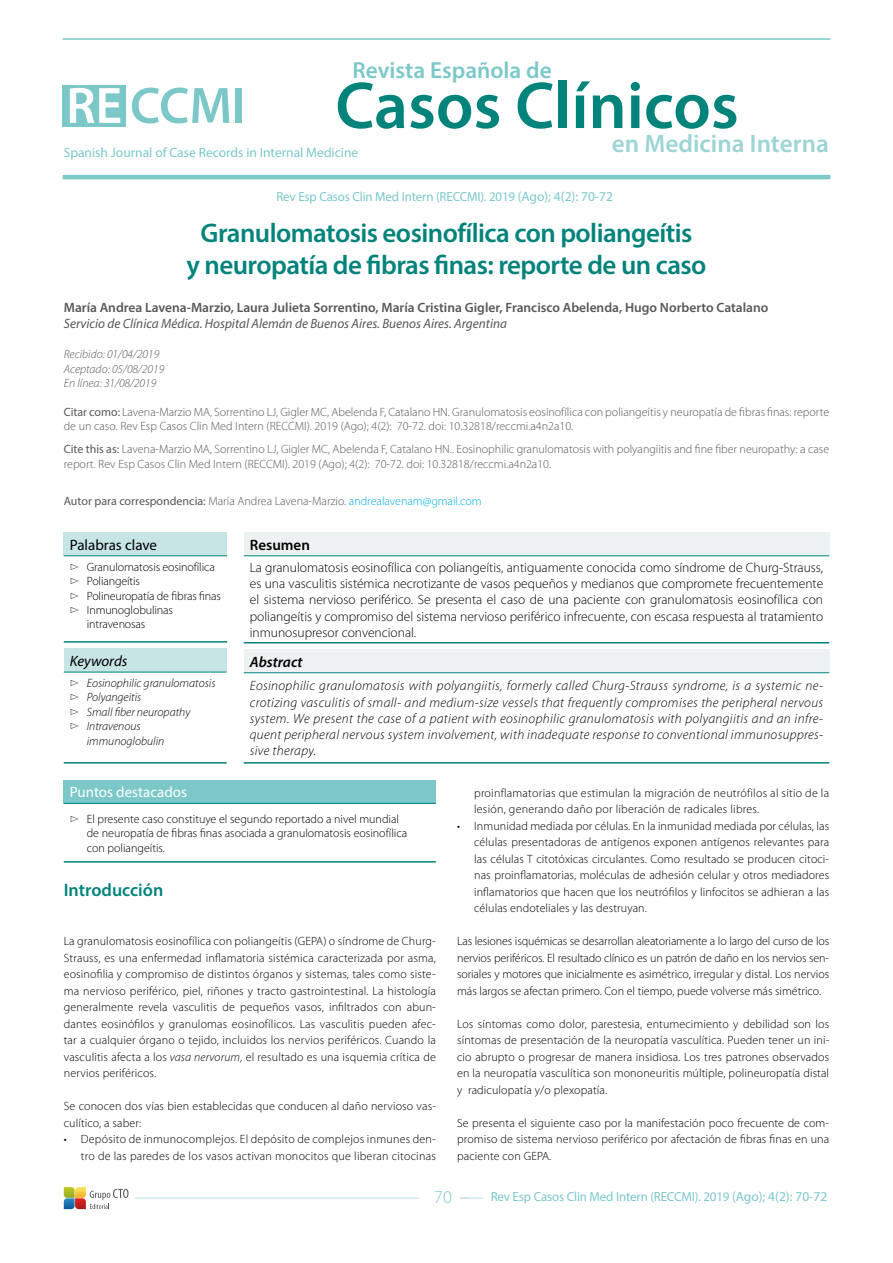
<style>
.page{position:relative;width:893px;height:1263px;background:#fff}
.page>*{position:absolute;margin:0;border:0;box-sizing:border-box;transform-origin:0 0}
.t1{font:600 66.75px "Myriad Pro";color:#00837b}
.t2{font:600 27px/32.4px "Myriad Pro";letter-spacing:-.02em;color:#00837b;text-align:center}
.t3{font:600 25.2px "Myriad Pro";color:#9dd4d4}
.t4{font:600 23.25px "Myriad Pro";color:#7cc8c9}
.t5{font:600 18px "Myriad Pro";color:#00837b}
.t6{font:300 18px "Myriad Pro";color:#7cc8c9}
.t7{font:15px "Myriad Pro";color:#fff}
.t8{font:15px "Myriad Pro";color:#000}
.t9{font:italic 15px "Myriad Pro";color:#000}
.t10{font:italic 600 15px "Myriad Pro";color:#000}
.t11{font:600 15px "Myriad Pro";color:#000}
.t12{font:300 13.5px/16.2px "Myriad Pro";color:#000;text-align:justify}
.t13{font:italic 300 13.5px/16.2px "Myriad Pro";letter-spacing:.025em;color:#000;text-align:justify}
.t14{font:600 13.5px "Myriad Pro";color:#58585a}
.t15{font:italic 13.5px "Myriad Pro";color:#58585a}
.t16{font:13.5px "Myriad Pro";color:#7cc8c9}
.t17{font:13.2px "Myriad Pro";letter-spacing:-.01em;color:#7cc8c9}
.t18{font:300 12px/16.5px "Myriad Pro";letter-spacing:.01em;color:#000;text-align:justify}
.t19{font:300 12px/14.4px "Myriad Pro";color:#58585a}
.t20{font:300 12px "Myriad Pro";letter-spacing:-.01em;color:#000}
.t21{font:italic 300 12px "Myriad Pro";color:#000}
.t22{font:12px "Myriad Pro";color:#58585a}
.t23{font:italic 300 12px/14.4px "Myriad Pro";color:#58585a}
.s1{font-size:13.5px}
.s2{font-weight:400}
.s3{font-weight:300}
.s4{font-weight:300;color:#00b0e6}
.s5{font-style:italic}
</style>
<div class="page">
<div style="left:63px;top:85px;width:63px;height:41px;background:#7cc8c9"></div>
<svg style="left:70px;top:88px;width:50px;height:35px"></svg>
<svg style="left:132px;top:88px;width:97px;height:35px"></svg>
<div style="left:236px;top:88px;width:6px;height:35px;background:#7cc8c9"></div>
<hr style="left:63px;top:38px;width:767px;height:2px;background:#7cc8c9">
<hr style="left:63px;top:175px;width:767px;height:4px;background:#7cc8c9">
<hr style="left:134px;top:1198px;width:285px;height:1px;background:#b9dfdf">
<svg style="left:64px;top:1187px;width:65px;height:22px"></svg>
<svg style="left:460px;top:1198px;width:23px;height:1px"></svg>
<div style="left:64px;top:532px;width:163px;height:24px;background:#c6e5e4"></div>
<hr style="left:64px;top:641px;width:163px;height:2px;background:#00837b">
<hr style="left:64px;top:555px;width:163px;height:1px;background:#00837b">
<div style="left:64px;top:649px;width:163px;height:23px;background:#c6e5e4"></div>
<hr style="left:64px;top:762px;width:163px;height:2px;background:#00837b">
<hr style="left:64px;top:672px;width:163px;height:1px;background:#00837b">
<div style="left:244px;top:532px;width:585px;height:24px;background:#ebf2f1"></div>
<hr style="left:244px;top:642px;width:585px;height:1px;background:#00837b">
<hr style="left:244px;top:555px;width:585px;height:1px;background:#00837b">
<div style="left:244px;top:649px;width:585px;height:24px;background:#ebf2f1"></div>
<hr style="left:244px;top:762px;width:585px;height:2px;background:#00837b">
<hr style="left:244px;top:672px;width:585px;height:1px;background:#00837b">
<div style="left:64px;top:780px;width:372px;height:23px;background:#7cc8c9"></div>
<hr style="left:64px;top:803px;width:372px;height:1px;background:#00837b">
<hr style="left:64px;top:861px;width:372px;height:2px;background:#00837b">
<h3 class="t4" style="left:352px;top:56px;width:201px">Revista Española de</h3>
<h1 class="t1" style="left:335px;top:63px;width:405px">Casos Clínicos</h1>
<h3 class="t3" style="left:612px;top:127px;width:218px">en Medicina Interna</h3>
<p class="t16" style="left:64px;top:145px;width:296px">Spanish Journal of Case Records in Internal Medicine</p>
<p class="t17" style="left:276px;top:189px;width:338px">Rev Esp Casos Clin Med Intern (RECCMI). 2019 <span class="s1">(Ago); 4(2): 70-72</span></p>
<h2 class="t2" style="left:186px;top:216px;width:521px">Granulomatosis eosinofílica con poliangeítis<br>y neuropatía de fibras finas: reporte de un caso</h2>
<p class="t14" style="left:64px;top:298px;width:706px">María Andrea Lavena-Marzio, Laura Julieta Sorrentino, María Cristina Gigler, Francisco Abelenda, Hugo Norberto Catalano</p>
<p class="t15" style="left:64px;top:315px;width:445px">Servicio de Clínica Médica. Hospital Alemán de Buenos Aires. Buenos Aires. Argentina</p>
<p class="t23" style="left:64px;top:348px;width:102px">Recibido: 01/04/2019<br>Aceptado: 05/08/2019<br>En línea: 31/08/2019</p>
<p class="t19" style="left:64px;top:405px;width:767px"><span class="s2">Citar como:</span> Lavena-Marzio MA, Sorrentino LJ, Gigler MC, Abelenda F, Catalano HN. Granulomatosis eosinofílica con poliangeítis y neuropatía de fibras finas: reporte de un caso. Rev Esp Casos Clin Med Intern (RECCMI). 2019 (Ago); 4(2): 70-72. doi: 10.32818/reccmi.a4n2a10.</p>
<p class="t19" style="left:64px;top:442px;width:767px"><span class="s2">Cite this as:</span> Lavena-Marzio MA, Sorrentino LJ, Gigler MC, Abelenda F, Catalano HN.. Eosinophilic granulomatosis with polyangiitis and fine fiber neuropathy: a case report. Rev Esp Casos Clin Med Intern (RECCMI). 2019 (Ago); 4(2): 70-72. doi: 10.32818/reccmi.a4n2a10.</p>
<p class="t22" style="left:64px;top:494px;width:419px">Autor para correspondencia: <span class="s3">María Andrea Lavena-Marzio.</span> <span class="s4">andrealavenam@gmail.com</span></p>
<p class="t8" style="left:70px;top:535px;width:89px">Palabras clave</p>
<p class="t20" style="left:70px;top:560px;width:146px">▻ Granulomatosis eosinofílica</p>
<p class="t20" style="left:70px;top:575px;width:72px">▻ Poliangeítis</p>
<p class="t20" style="left:70px;top:589px;width:153px">▻ Polineuropatía de fibras finas</p>
<p class="t20" style="left:70px;top:603px;width:105px">▻ Inmunoglobulinas</p>
<p class="t20" style="left:87px;top:618px;width:60px">intravenosas</p>
<p class="t9" style="left:70px;top:652px;width:59px">Keywords</p>
<p class="t21" style="left:70px;top:677px;width:147px">▻ Eosinophilic granulomatosis</p>
<p class="t21" style="left:70px;top:691px;width:73px">▻ Polyangeitis</p>
<p class="t21" style="left:70px;top:705px;width:122px">▻ Small fiber neuropathy</p>
<p class="t21" style="left:70px;top:720px;width:72px">▻ Intravenous</p>
<p class="t21" style="left:87px;top:734px;width:79px">immunoglobulin</p>
<p class="t11" style="left:250px;top:535px;width:62px">Resumen</p>
<p class="t12" style="left:250px;top:560px;width:575px">La granulomatosis eosinofílica con poliangeítis, antiguamente conocida como síndrome de Churg-Strauss, es una vasculitis sistémica necrotizante de vasos pequeños y medianos que compromete frecuentemente el sistema nervioso periférico. Se presenta el caso de una paciente con granulomatosis eosinofílica con poliangeítis y compromiso del sistema nervioso periférico infrecuente, con escasa respuesta al tratamiento inmunosupresor convencional.</p>
<p class="t10" style="left:250px;top:652px;width:54px">Abstract</p>
<p class="t13" style="left:250px;top:678px;width:575px">Eosinophilic granulomatosis with polyangiitis, formerly called Churg-Strauss syndrome, is a systemic ne&shy;crotizing vasculitis of small- and medium-size vessels that frequently compromises the peripheral nervous system. We present the case of a patient with eosinophilic granulomatosis with polyangiitis and an infre&shy;quent peripheral nervous system involvement, with inadequate response to conventional immunosuppres&shy;sive therapy.</p>
<p class="t7" style="left:70px;top:783px;width:119px">Puntos destacados</p>
<p class="t18" style="left:87px;top:812px;width:322px;line-height:14.4px;text-align:left;text-indent:-17px">▻ El presente caso constituye el segundo reportado a nivel mundial de neuropatía de fibras finas asociada a granulomatosis eosinofílica con poliangeítis.</p>
<h3 class="t5" style="left:64px;top:878px;width:101px">Introducción</h3>
<p class="t18" style="left:64px;top:933px;width:374px">La granulomatosis eosinofílica con poliangeítis (GEPA) o síndrome de Churg-Strauss, es una enfermedad inflamatoria sistémica caracterizada por asma, eosinofilia y compromiso de distintos órganos y sistemas, tales como siste&shy;ma nervioso periférico, piel, riñones y tracto gastrointestinal. La histología generalmente revela vasculitis de pequeños vasos, infiltrados con abun&shy;dantes eosinófilos y granulomas eosinofílicos. Las vasculitis pueden afec&shy;tar a cualquier órgano o tejido, incluidos los nervios periféricos. Cuando la vasculitis afecta a los <span class="s5">vasa nervorum,</span> el resultado es una isquemia crítica de nervios periféricos.</p>
<p class="t18" style="left:64px;top:1098px;width:374px">Se conocen dos vías bien establecidas que conducen al daño nervioso vas&shy;culítico, a saber:</p>
<p class="t18" style="left:64px;top:1131px;width:374px;text-align:right">• Depósito de inmunocomplejos. El depósito de complejos inmunes den&shy;tro de las paredes de los vasos activan monocitos que liberan citocinas</p>
<p class="t18" style="left:474px;top:784px;width:357px">proinflamatorias que estimulan la migración de neutrófilos al sitio de la lesión, generando daño por liberación de radicales libres.</p>
<p class="t18" style="left:474px;top:817px;width:357px;text-indent:-17px">• Inmunidad mediada por células. En la inmunidad mediada por células, las células presentadoras de antígenos exponen antígenos relevantes para las células T citotóxicas circulantes. Como resultado se producen citoci&shy;nas proinflamatorias, moléculas de adhesión celular y otros mediadores inflamatorios que hacen que los neutrófilos y linfocitos se adhieran a las células endoteliales y las destruyan.</p>
<p class="t18" style="left:457px;top:933px;width:374px">Las lesiones isquémicas se desarrollan aleatoriamente a lo largo del curso de los nervios periféricos. El resultado clínico es un patrón de daño en los nervios sen&shy;soriales y motores que inicialmente es asimétrico, irregular y distal. Los nervios más largos se afectan primero. Con el tiempo, puede volverse más simétrico.</p>
<p class="t18" style="left:457px;top:1015px;width:374px">Los síntomas como dolor, parestesia, entumecimiento y debilidad son los síntomas de presentación de la neuropatía vasculítica. Pueden tener un ini&shy;cio abrupto o progresar de manera insidiosa. Los tres patrones observados en la neuropatía vasculítica son mononeuritis múltiple, polineuropatía distal y radiculopatía y/o plexopatía.</p>
<p class="t18" style="left:457px;top:1114px;width:374px">Se presenta el siguiente caso por la manifestación poco frecuente de com&shy;promiso de sistema nervioso periférico por afectación de fibras finas en una paciente con GEPA.</p>
<h3 class="t6" style="left:434px;top:1187px;width:19px">70</h3>
<p class="t17" style="left:491px;top:1188px;width:338px">Rev Esp Casos Clin Med Intern (RECCMI). 2019 <span class="s1">(Ago); 4(2): 70-72</span></p>
</div>
